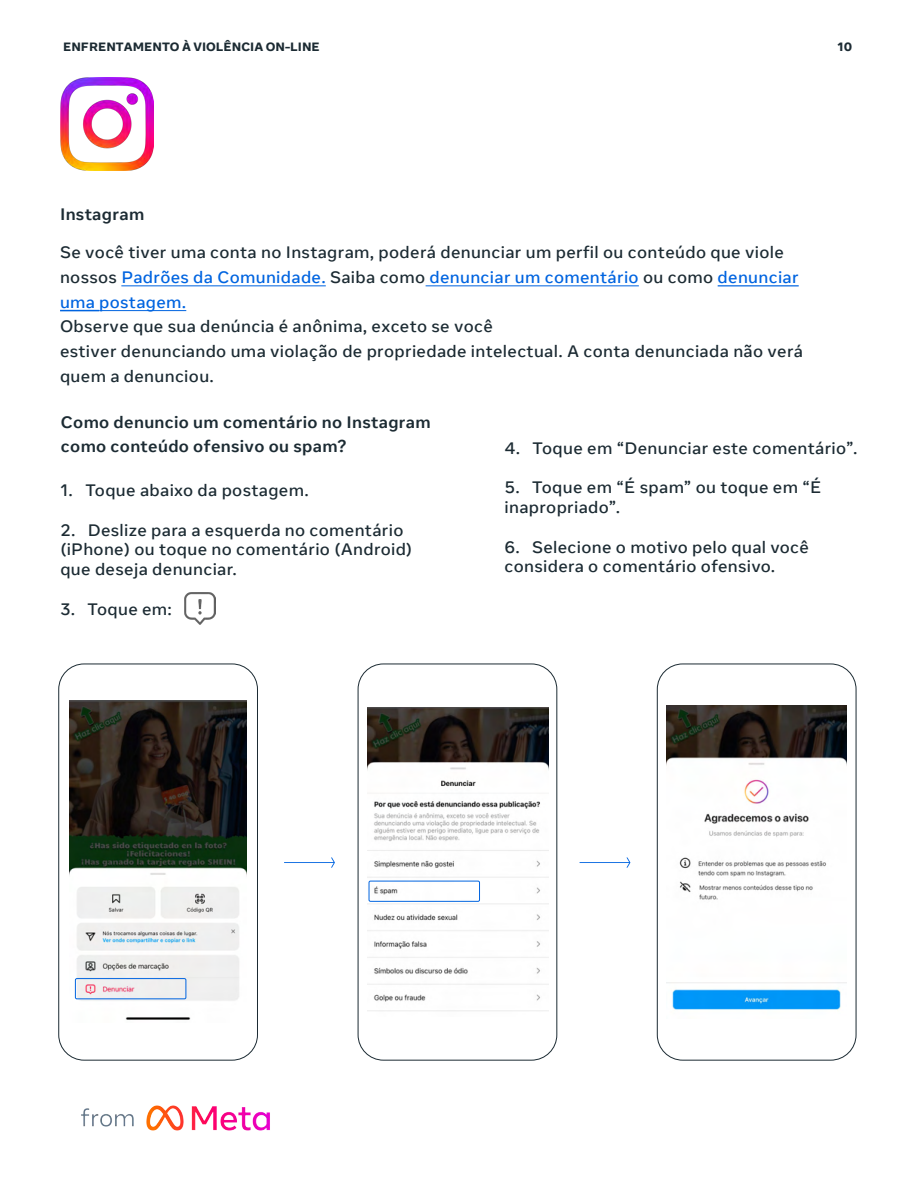
<style>
.page{position:relative;width:918px;height:1188px;background:#fff}
.page>*{position:absolute;margin:0;border:0;box-sizing:border-box;transform-origin:0 0}
.t1{font:500 16.5px/19.8px "Optimistic Text App";letter-spacing:.02em;color:#1c2b33}
.t2{font:700 16.5px/24.8px "Optimistic Text App";letter-spacing:.02em;color:#1c2b33}
.t3{font:800 12px "Optimistic Text";color:#1c2b33}
.s1{color:#0064e0}
</style>
<div class="page">
<img style="left:184px;top:593px;width:31px;height:31px">
<svg style="left:284px;top:858px;width:51px;height:10px"></svg>
<svg style="left:580px;top:858px;width:50px;height:10px"></svg>
<div style="left:657px;top:664px;width:199px;height:396px;border:1px solid #1c2b33;border-radius:25px"></div>
<img style="left:667px;top:705px;width:180px;height:306px">
<div style="left:59px;top:664px;width:199px;height:396px;border:1px solid #1c2b33;border-radius:25px"></div>
<img style="left:70px;top:700px;width:177px;height:320px">
<div style="left:358px;top:664px;width:199px;height:396px;border:1px solid #1c2b33;border-radius:25px"></div>
<img style="left:367px;top:707px;width:181px;height:304px">
<hr style="left:99px;top:310px;width:87px;height:1px;background:#0064e0">
<hr style="left:60px;top:310px;width:39px;height:1px;background:#0064e0">
<hr style="left:718px;top:286px;width:81px;height:1px;background:#0064e0">
<hr style="left:426px;top:285px;width:213px;height:1px;background:#0064e0">
<hr style="left:121px;top:285px;width:205px;height:1px;background:#0064e0">
<img style="left:60px;top:77px;width:94px;height:94px">
<div style="left:75px;top:978px;width:111px;height:21px;border:1px solid #0064e0;border-radius:2px"></div>
<div style="left:369px;top:881px;width:111px;height:21px;border:1px solid #0064e0;border-radius:2px"></div>
<img style="left:81px;top:1105px;width:189px;height:26px">
<p class="t3" style="left:63px;top:39px;width:258px">ENFRENTAMENTO À VIOLÊNCIA ON-LINE</p>
<p class="t3" style="left:837px;top:39px;width:17px">10</p>
<p class="t2" style="left:60px;top:202px;width:86px">Instagram</p>
<p class="t1" style="left:60px;top:240px;width:740px;line-height:24.8px">Se você tiver uma conta no Instagram, poderá denunciar um perfil ou conteúdo que viole nossos <span class="s1">Padrões da Comunidade.</span> Saiba como <span class="s1">denunciar um comentário</span> ou como <span class="s1">denunciar uma postagem.</span></p>
<p class="t1" style="left:60px;top:315px;width:745px;line-height:24.8px">Observe que sua denúncia é anônima, exceto se você<br>estiver denunciando uma violação de propriedade intelectual. A conta denunciada não verá quem a denunciou.</p>
<p class="t2" style="left:61px;top:410px;width:371px">Como denuncio um comentário no Instagram como conteúdo ofensivo ou spam?</p>
<p class="t1" style="left:60px;top:481px;width:250px">1. Toque abaixo da postagem.</p>
<p class="t1" style="left:60px;top:520px;width:353px">2. Deslize para a esquerda no comentário (iPhone) ou toque no comentário (Android) que deseja denunciar.</p>
<p class="t1" style="left:60px;top:600px;width:113px">3. Toque em:</p>
<p class="t1" style="left:505px;top:438px;width:354px">4. Toque em “Denunciar este comentário”.</p>
<p class="t1" style="left:505px;top:478px;width:318px">5. Toque em “É spam” ou toque em “É inapropriado”.</p>
<p class="t1" style="left:505px;top:537px;width:306px">6. Selecione o motivo pelo qual você considera o comentário ofensivo.</p>
</div>
